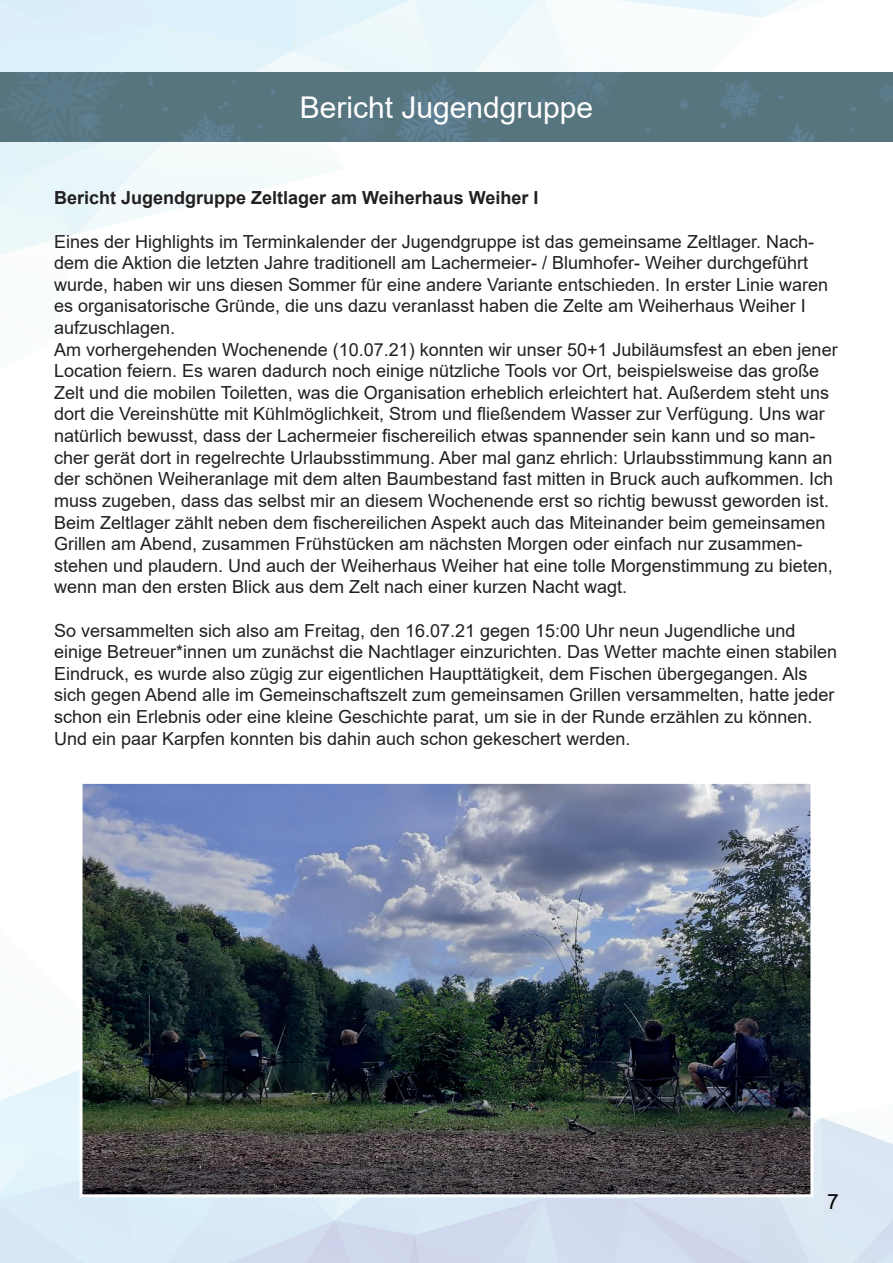
<style>
.page{position:relative;width:893px;height:1263px;background:#fff}
.page>*{position:absolute;margin:0;border:0;box-sizing:border-box;transform-origin:0 0}
.t1{font:30px "Arial";color:#fff}
.t2{font:21px "Arial";color:#000}
.t3{font:18px/21.6px "Arial";color:#231f20}
.t4{font:700 18px "Arial";color:#231f20}
</style>
<div class="page">
<img style="left:0;top:0;width:893px;height:1263px">
<img style="left:0;top:72px;width:893px;height:69px">
<img style="left:84px;top:785px;width:725px;height:408px">
<div style="left:80px;top:781px;width:733px;height:416px;border:3px solid #fff"></div>
<h1 class="t1" style="left:300px;top:86px;width:295px">Bericht Jugendgruppe</h1>
<p class="t4" style="left:54px;top:185px;width:486px">Bericht Jugendgruppe Zeltlager am Weiherhaus Weiher I</p>
<p class="t3" style="left:54px;top:230px;width:785px">Eines der Highlights im Terminkalender der Jugendgruppe ist das gemeinsame Zeltlager. Nach&shy;dem die Aktion die letzten Jahre traditionell am Lachermeier- / Blumhofer- Weiher durchgeführt wurde, haben wir uns diesen Sommer für eine andere Variante entschieden. In erster Linie waren es organisatorische Gründe, die uns dazu veranlasst haben die Zelte am Weiherhaus Weiher I aufzuschlagen.<br>Am vorhergehenden Wochenende (10.07.21) konnten wir unser 50+1 Jubiläumsfest an eben jener Location feiern. Es waren dadurch noch einige nützliche Tools vor Ort, beispielsweise das große Zelt und die mobilen Toiletten, was die Organisation erheblich erleichtert hat. Außerdem steht uns dort die Vereinshütte mit Kühlmöglichkeit, Strom und fließendem Wasser zur Verfügung. Uns war natürlich bewusst, dass der Lachermeier fischereilich etwas spannender sein kann und so man&shy;cher gerät dort in regelrechte Urlaubsstimmung. Aber mal ganz ehrlich: Urlaubsstimmung kann an der schönen Weiheranlage mit dem alten Baumbestand fast mitten in Bruck auch aufkommen. Ich muss zugeben, dass das selbst mir an diesem Wochenende erst so richtig bewusst geworden ist.<br>Beim Zeltlager zählt neben dem fischereilichen Aspekt auch das Miteinander beim gemeinsamen Grillen am Abend, zusammen Frühstücken am nächsten Morgen oder einfach nur zusammen&shy;stehen und plaudern. Und auch der Weiherhaus Weiher hat eine tolle Morgenstimmung zu bieten, wenn man den ersten Blick aus dem Zelt nach einer kurzen Nacht wagt.</p>
<p class="t3" style="left:54px;top:619px;width:785px">So versammelten sich also am Freitag, den 16.07.21 gegen 15:00 Uhr neun Jugendliche und einige Betreuer*innen um zunächst die Nachtlager einzurichten. Das Wetter machte einen stabilen Eindruck, es wurde also zügig zur eigentlichen Haupttätigkeit, dem Fischen übergegangen. Als sich gegen Abend alle im Gemeinschaftszelt zum gemeinsamen Grillen versammelten, hatte jeder schon ein Erlebnis oder eine kleine Geschichte parat, um sie in der Runde erzählen zu können.<br>Und ein paar Karpfen konnten bis dahin auch schon gekeschert werden.</p>
<p class="t2" style="left:827px;top:1187px;width:13px">7</p>
</div>
